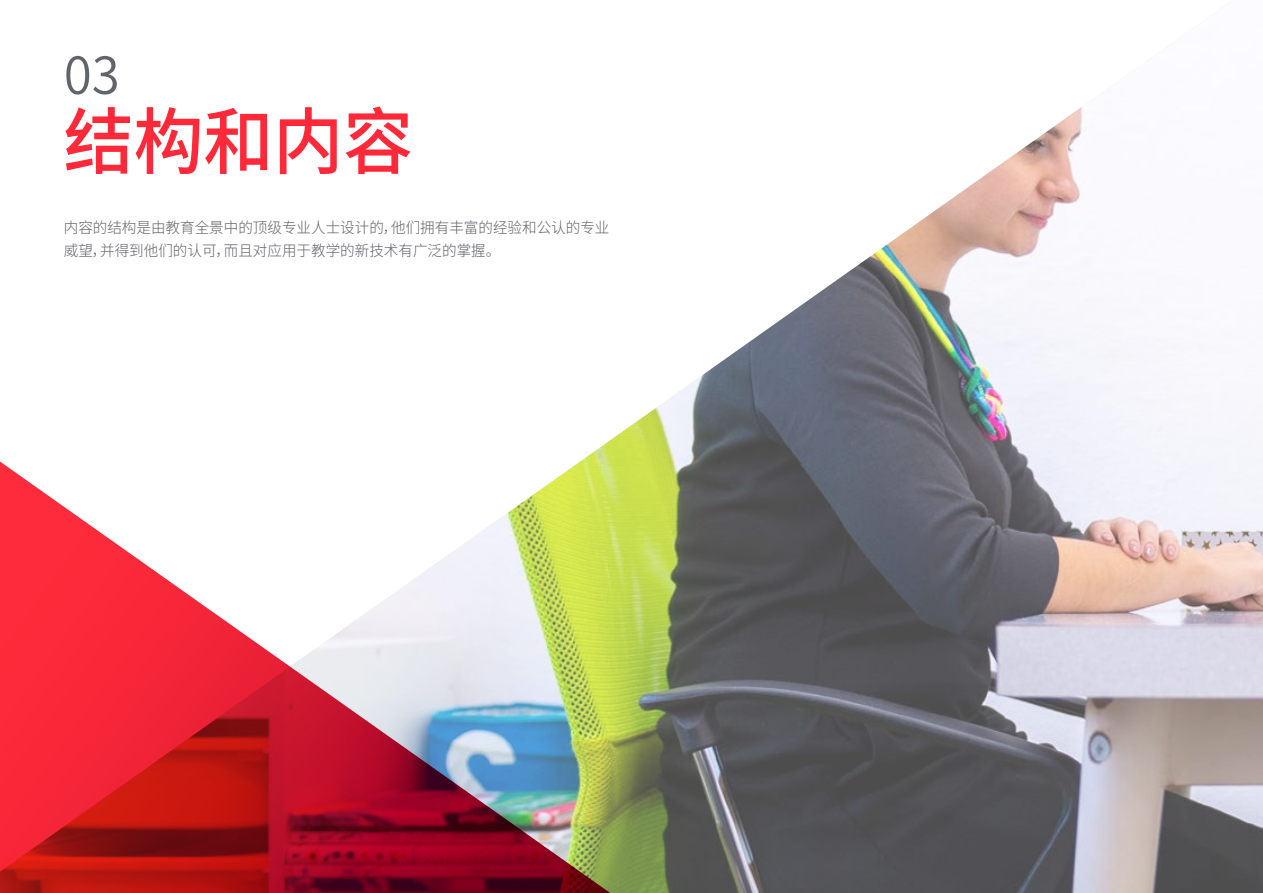
<style>
.page{position:relative;width:1263px;height:893px;background:#fff}
.page>*{position:absolute;margin:0;border:0;box-sizing:border-box;transform-origin:0 0}
.t1{font:500 72px "Source Han Sans CN";color:#ff293a}
.t2{font:52.5px "Source Han Sans CN";color:#61646a}
.t3{font:300 15px/22.5px "Source Han Sans CN";color:#61646a}
</style>
<div class="page">
<img style="left:602px;top:107px;width:661px;height:786px">
<svg style="left:0;top:446px;width:640px;height:447px"></svg>
<h2 class="t2" style="left:64px;top:45px;width:57px">03</h2>
<h1 class="t1" style="left:64px;top:101px;width:351px">结构和内容</h1>
<p class="t3" style="left:64px;top:217px;width:547px">内容的结构是由教育全景中的顶级专业人士设计的，他们拥有丰富的经验和公认的专业威望，并得到他们的认可，而且对应用于教学的新技术有广泛的掌握。</p>
</div>
